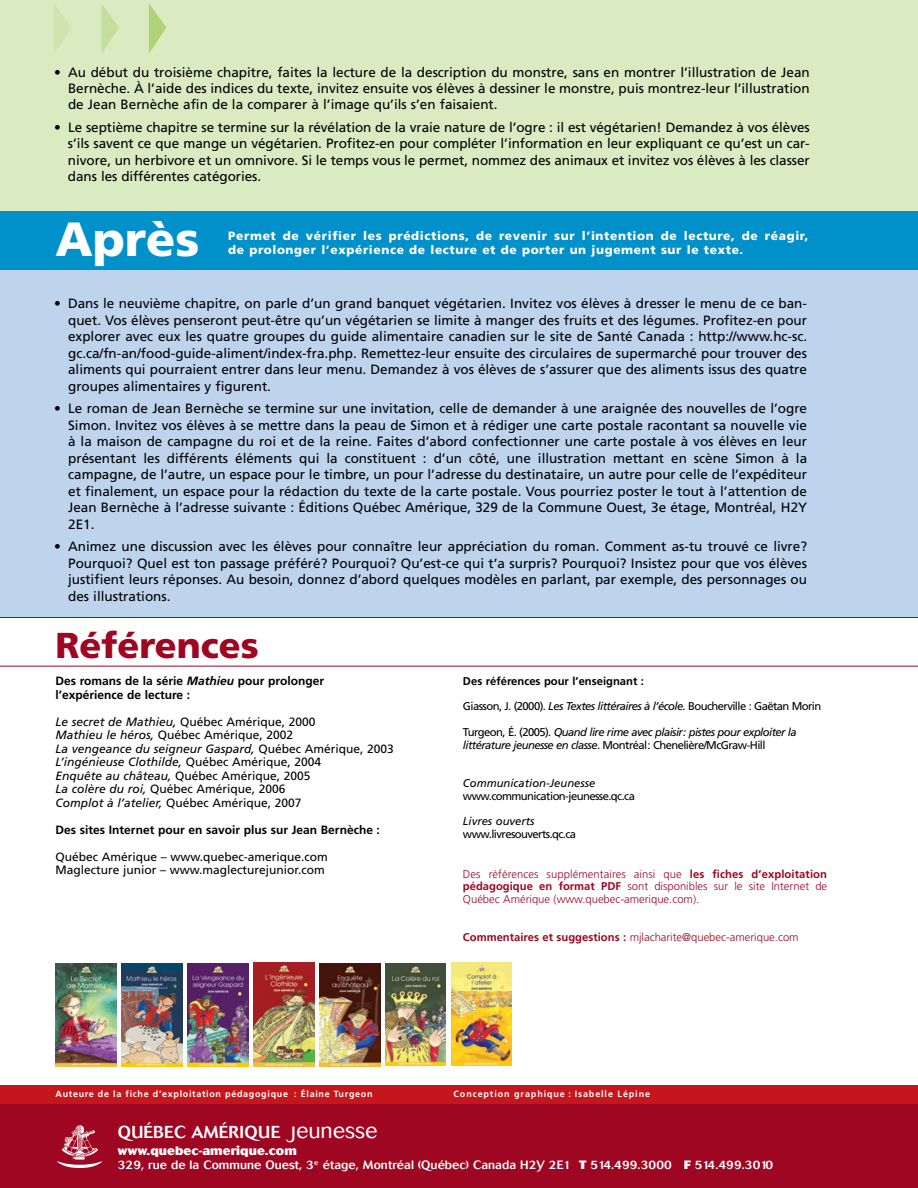
<style>
.page{position:relative;width:918px;height:1188px;background:#fff}
.page>*{position:absolute;margin:0;border:0;box-sizing:border-box;transform-origin:0 0}
.t1{font:900 48px "Frutiger";color:#fff}
.t2{font:900 36px "Frutiger";color:#9e0621}
.t3{font:500 17.1px "Cosmos";letter-spacing:.02em;color:#fff}
.t4{font:13.5px/16.5px "Frutiger";color:#000;text-align:justify}
.t5{font:italic 12px/13.5px "Frutiger";color:#000}
.t6{font:900 12px "Frutiger";letter-spacing:.05em;color:#fff}
.t7{font:500 12px/14.4px "Cosmos";letter-spacing:.005em;color:#fff}
.t8{font:700 12px/13.5px "Frutiger";color:#000}
.t9{font:12px/13.5px "Frutiger";color:#000}
.t10{font:300 11.25px/12.8px "Frutiger";color:#9e0621;text-align:justify}
.t11{font:11.25px "Frutiger";letter-spacing:-.05em;color:#000}
.t12{font:italic 11.25px/12.8px "Frutiger";letter-spacing:-.05em;color:#000}
.t13{font:italic 11.25px "Frutiger";color:#000}
.t14{font:700 11.25px "Frutiger";color:#000}
.t15{font:700 9px "Frutiger";letter-spacing:.075em;color:#fff}
.t16{font:700 9px "Frutiger";letter-spacing:.1em;color:#fff}
.s1{font-style:italic}
.s2{font-style:normal}
.s3{font-weight:700}
.s4{font-weight:300;font-size:21.75px}
.s5{font-weight:800}
</style>
<div class="page">
<div style="left:0;top:218px;width:918px;height:399px;background:#bdd4ec"></div>
<div style="left:0;top:1087px;width:918px;height:101px;background:#9e0621"></div>
<svg style="left:57px;top:1125px;width:46px;height:43px"></svg>
<div style="left:0;top:1086px;width:918px;height:18px;background:#c4161c"></div>
<div style="left:0;top:0;width:918px;height:232px;background:#daebc1"></div>
<div style="left:0;top:212px;width:918px;height:58px;background:#0090ca"></div>
<svg style="left:54px;top:4px;width:17px;height:49px"></svg>
<svg style="left:101px;top:4px;width:18px;height:50px"></svg>
<svg style="left:149px;top:4px;width:17px;height:50px"></svg>
<svg style="left:0;top:617px;width:918px;height:50px"></svg>
<img style="left:56px;top:963px;width:61px;height:104px">
<img style="left:121px;top:963px;width:61px;height:104px">
<img style="left:187px;top:963px;width:61px;height:104px">
<img style="left:253px;top:963px;width:61px;height:104px">
<img style="left:319px;top:963px;width:61px;height:104px">
<img style="left:386px;top:963px;width:60px;height:103px">
<img style="left:452px;top:963px;width:60px;height:103px">
<p class="t4" style="left:68px;top:63px;width:743px;text-indent:-14px">• Au début du troisième chapitre, faites la lecture de la description du monstre, sans en montrer l’illustration de Jean Bernèche. À l’aide des indices du texte, invitez ensuite vos élèves à dessiner le monstre, puis montrez-leur l’illustration de Jean Bernèche afin de la comparer à l’image qu’ils s’en faisaient.</p>
<p class="t4" style="left:68px;top:119px;width:743px;text-indent:-14px">• Le septième chapitre se termine sur la révélation de la vraie nature de l’ogre : il est végétarien! Demandez à vos élèves s’ils savent ce que mange un végétarien. Profitez-en pour compléter l’information en leur expliquant ce qu’est un car&shy;nivore, un herbivore et un omnivore. Si le temps vous le permet, nommez des animaux et invitez vos élèves à les classer dans les différentes catégories.</p>
<h1 class="t1" style="left:56px;top:210px;width:146px">Après</h1>
<p class="t6" style="left:228px;top:228px;width:582px">Permet de vérifier les prédictions, de revenir sur l’intention de lecture, de réagir,</p>
<p class="t6" style="left:228px;top:243px;width:516px">de prolonger l’expérience de lecture et de porter un jugement sur le texte.</p>
<p class="t4" style="left:68px;top:295px;width:741px;text-indent:-14px">• Dans le neuvième chapitre, on parle d’un grand banquet végétarien. Invitez vos élèves à dresser le menu de ce ban&shy;quet. Vos élèves penseront peut-être qu’un végétarien se limite à manger des fruits et des légumes. Profitez-en pour explorer avec eux les quatre groupes du guide alimentaire canadien sur le site de Santé Canada : http://www.hc-sc. gc.ca/fn-an/food-guide-aliment/index-fra.php. Remettez-leur ensuite des circulaires de supermarché pour trouver des aliments qui pourraient entrer dans leur menu. Demandez à vos élèves de s’assurer que des aliments issus des quatre groupes alimentaires y figurent.</p>
<p class="t4" style="left:68px;top:400px;width:741px;text-indent:-14px">• Le roman de Jean Bernèche se termine sur une invitation, celle de demander à une araignée des nouvelles de l’ogre Simon. Invitez vos élèves à se mettre dans la peau de Simon et à rédiger une carte postale racontant sa nouvelle vie à la maison de campagne du roi et de la reine. Faites d’abord confectionner une carte postale à vos élèves en leur présentant les différents éléments qui la constituent : d’un côté, une illustration mettant en scène Simon à la campagne, de l’autre, un espace pour le timbre, un pour l’adresse du destinataire, un autre pour celle de l’expéditeur et finalement, un espace pour la rédaction du texte de la carte postale. Vous pourriez poster le tout à l’attention de Jean Bernèche à l’adresse suivante : Éditions Québec Amérique, 329 de la Commune Ouest, 3e étage, Montréal, H2Y 2E1.</p>
<p class="t4" style="left:68px;top:538px;width:740px;text-indent:-14px">• Animez une discussion avec les élèves pour connaître leur appréciation du roman. Comment as-tu trouvé ce livre?<br>Pourquoi? Quel est ton passage préféré? Pourquoi? Qu’est-ce qui t’a surpris? Pourquoi? Insistez pour que vos élèves justifient leurs réponses. Au besoin, donnez d’abord quelques modèles en parlant, par exemple, des personnages ou des illustrations.</p>
<h2 class="t2" style="left:56px;top:623px;width:205px">Références</h2>
<p class="t8" style="left:56px;top:674px;width:270px">Des romans de la série <span class="s1">Mathieu</span> pour prolonger l’expérience de lecture :</p>
<p class="t5" style="left:56px;top:715px;width:340px">Le secret de Mathieu, <span class="s2">Québec Amérique, 2000<br></span>Mathieu le héros, <span class="s2">Québec Amérique, 2002<br></span>La vengeance du seigneur Gaspard, <span class="s2">Québec Amérique, 2003<br></span>L’ingénieuse Clothilde, <span class="s2">Québec Amérique, 2004<br></span>Enquête au château, <span class="s2">Québec Amérique, 2005<br></span>La colère du roi, <span class="s2">Québec Amérique, 2006<br></span>Complot à l’atelier, <span class="s2">Québec Amérique, 2007</span></p>
<p class="t8" style="left:56px;top:823px;width:326px">Des sites Internet pour en savoir plus sur Jean Bernèche :</p>
<p class="t9" style="left:56px;top:850px;width:274px">Québec Amérique – www.quebec-amerique.com<br>Maglecture junior – www.maglecturejunior.com</p>
<p class="t14" style="left:463px;top:674px;width:183px">Des références pour l’enseignant :</p>
<p class="t11" style="left:463px;top:700px;width:360px">Giasson, J. (2000). <span class="s1">Les Textes littéraires à l’école.</span> Boucherville : Gaëtan Morin</p>
<p class="t12" style="left:463px;top:725px;width:335px"><span class="s2">Turgeon, É. (2005).</span> Quand lire rime avec plaisir: pistes pour exploiter la littérature jeunesse en classe<span class="s2">. Montréal: Chenelière/McGraw-Hill</span></p>
<p class="t13" style="left:463px;top:776px;width:134px">Communication-Jeunesse</p>
<p class="t11" style="left:463px;top:789px;width:173px">www.communication-jeunesse.qc.ca</p>
<p class="t13" style="left:463px;top:815px;width:73px">Livres ouverts</p>
<p class="t11" style="left:463px;top:827px;width:115px">www.livresouverts.qc.ca</p>
<p class="t10" style="left:463px;top:867px;width:366px">Des références supplémentaires ainsi que <span class="s3">les fiches d’exploitation pédagogique en format PDF</span> sont disponibles sur le site Internet de Québec Amérique (www.quebec-amerique.com).</p>
<p class="t10" style="left:463px;top:931px;width:337px"><span class="s3">Commentaires et suggestions :</span> mjlacharite@quebec-amerique.com</p>
<p class="t15" style="left:56px;top:1088px;width:319px">Auteure de la fiche d’exploitation pédagogique : Élaine Turgeon</p>
<p class="t16" style="left:454px;top:1088px;width:198px">Conception graphique : Isabelle Lépine</p>
<p class="t3" style="left:118px;top:1123px;width:261px">QUÉBEC AMÉRIQUE <span class="s4">Jeunesse</span></p>
<p class="t7" style="left:118px;top:1144px;width:657px"><span class="s5">www.quebec-amerique.com<br></span>329, rue de la Commune Ouest, 3<sup>e</sup> étage, Montréal (Québec) Canada H2Y 2E1 <span class="s5">T</span> 514.499.3000 <span class="s5">F</span> 514.499.3010</p>
</div>
